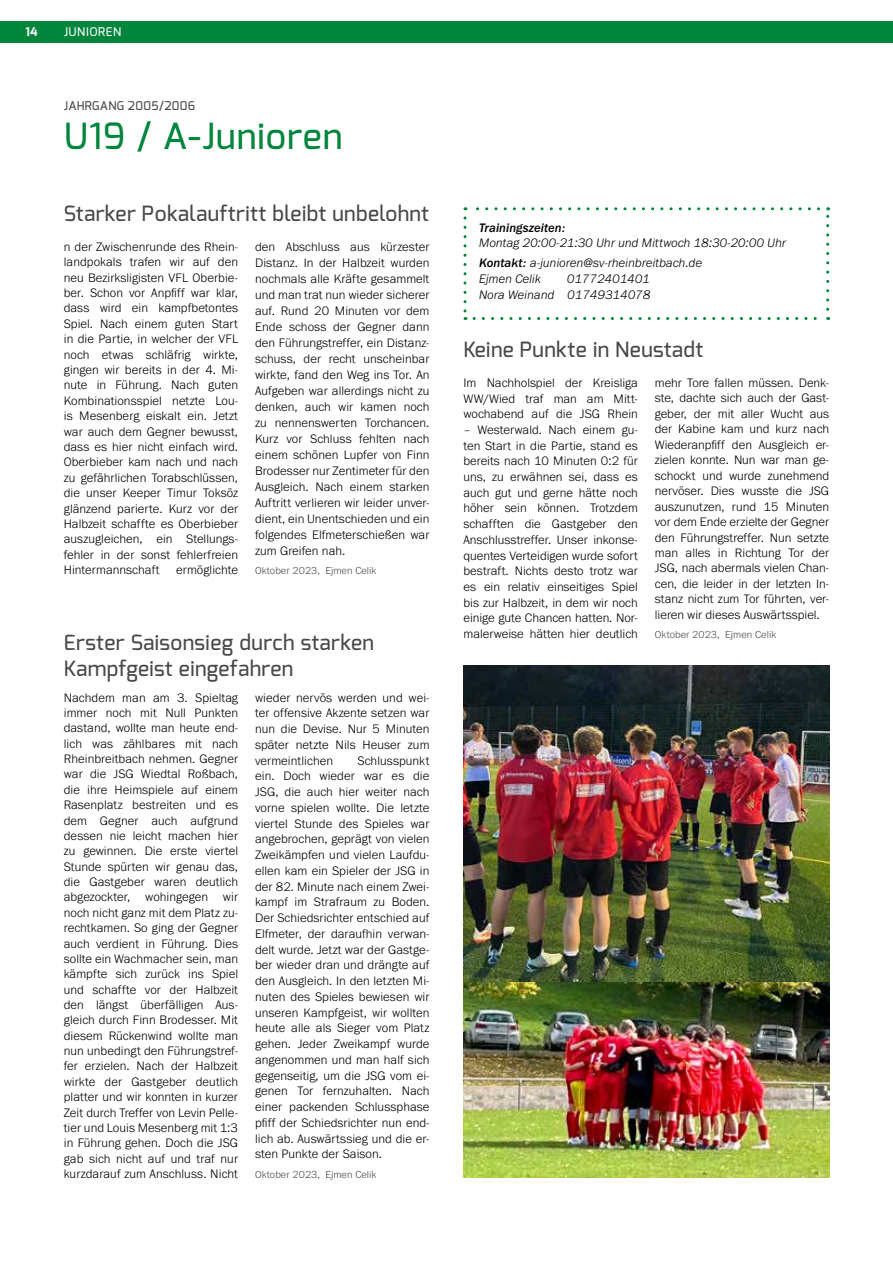
<style>
.page{position:relative;width:893px;height:1263px;background:#fff}
.page>*{position:absolute;margin:0;border:0;box-sizing:border-box;transform-origin:0 0}
.t1{font:500 36px "Exo";letter-spacing:.03em;color:#00853d}
.t2{font:500 21px/25.5px "Exo";letter-spacing:.02em;color:#474847}
.t3{font:300 12.75px/15.8px "Franklin Gothic URW";letter-spacing:.005em;color:#000;text-align:justify}
.t4{font:italic 300 12.75px/20px "Franklin Gothic URW";letter-spacing:.005em;color:#000}
.t5{font:12.75px "Franklin Gothic URW Med Ita";letter-spacing:.005em;color:#000}
.t6{font:500 12px "Exo";letter-spacing:.03em;color:#474847}
.t7{font:500 12px "Exo";letter-spacing:.05em;color:#fff}
.t8{font:700 12px "Exo";color:#fff}
.t9{font:300 10.5px "Franklin Gothic URW";letter-spacing:.005em;color:#474847}
.s1{font-family:"Franklin Gothic URW Med Ita";font-weight:400;font-style:normal}
</style>
<div class="page">
<div style="left:0;top:21px;width:893px;height:22px;background:#00853d"></div>
<svg style="left:463px;top:218px;width:3px;height:102px"></svg>
<svg style="left:474px;top:317px;width:355px;height:3px"></svg>
<svg style="left:826px;top:207px;width:3px;height:102px"></svg>
<svg style="left:465px;top:207px;width:354px;height:3px"></svg>
<img style="left:463px;top:665px;width:366px;height:317px">
<img style="left:463px;top:982px;width:366px;height:196px">
<p class="t8" style="left:26px;top:24px;width:14px">14</p>
<p class="t7" style="left:64px;top:24px;width:59px">JUNIOREN</p>
<p class="t6" style="left:64px;top:98px;width:133px">JAHRGANG 2005/2006</p>
<h1 class="t1" style="left:64px;top:113px;width:280px">U19 / A-Junioren</h1>
<h2 class="t2" style="left:64px;top:200px;width:367px">Starker Pokalauftritt bleibt unbelohnt</h2>
<p class="t3" style="left:64px;top:239px;width:176px">n der Zwischenrunde des Rhein&shy;landpokals trafen wir auf den neu Bezirksligisten VFL Oberbie&shy;ber. Schon vor Anpfiff war klar, dass wird ein kampfbetontes Spiel. Nach einem guten Start in die Partie, in welcher der VFL noch etwas schläfrig wirkte, gingen wir bereits in der 4. Mi&shy;nute in Führung. Nach guten Kombinationsspiel netzte Lou&shy;is Mesenberg eiskalt ein. Jetzt war auch dem Gegner bewusst, dass es hier nicht einfach wird.<br>Oberbieber kam nach und nach zu gefährlichen Torabschlüssen, die unser Keeper Timur Toksöz glänzend parierte. Kurz vor der Halbzeit schaffte es Oberbieber auszugleichen, ein Stellungs&shy;fehler in der sonst fehlerfreien Hintermannschaft</p>
<p class="t3" style="left:255px;top:238px;width:176px">den Abschluss aus kürzester Distanz. In der Halbzeit wurden nochmals alle Kräfte gesammelt und man trat nun wieder sicherer auf. Rund 20 Minuten vor dem Ende schoss der Gegner dann den Führungstreffer, ein Distanz&shy;schuss, der recht unscheinbar wirkte, fand den Weg ins Tor. An Aufgeben war allerdings nicht zu denken, auch wir kamen noch zu nennenswerten Torchancen.<br>Kurz vor Schluss fehlten nach einem schönen Lupfer von Finn Brodesser nur Zentimeter für den Ausgleich. Nach einem starken Auftritt verlieren wir leider unver&shy;dient, ein Unentschieden und ein folgendes Elfmeterschießen war zum Greifen nah.</p>
<p class="t9" style="left:255px;top:564px;width:123px">Oktober 2023, Ejmen Celik</p>
<p class="t3" style="left:176px;top:562px;width:63px">ermöglichte</p>
<h2 class="t2" style="left:64px;top:630px;width:312px">Erster Saisonsieg durch starken<br>Kampfgeist eingefahren</h2>
<p class="t3" style="left:64px;top:689px;width:176px;line-height:15.3px">Nachdem man am 3. Spieltag immer noch mit Null Punkten dastand, wollte man heute end&shy;lich was zählbares mit nach Rheinbreitbach nehmen. Gegner war die JSG Wiedtal Roßbach, die ihre Heimspiele auf einem Rasenplatz bestreiten und es dem Gegner auch aufgrund dessen nie leicht machen hier zu gewinnen. Die erste viertel Stunde spürten wir genau das, die Gastgeber waren deutlich abgezockter, wohingegen wir noch nicht ganz mit dem Platz zu&shy;rechtkamen. So ging der Gegner auch verdient in Führung. Dies sollte ein Wachmacher sein, man kämpfte sich zurück ins Spiel und schaffte vor der Halbzeit den längst überfälligen Aus&shy;gleich durch Finn Brodesser. Mit diesem Rückenwind wollte man nun unbedingt den Führungstref&shy;fer erzielen. Nach der Halbzeit wirkte der Gastgeber deutlich platter und wir konnten in kurzer Zeit durch Treffer von Levin Pelle&shy;tier und Louis Mesenberg mit 1:3 in Führung gehen. Doch die JSG gab sich nicht auf und traf nur kurzdarauf zum Anschluss. Nicht</p>
<p class="t3" style="left:255px;top:689px;width:176px">wieder nervös werden und wei&shy;ter offensive Akzente setzen war nun die Devise. Nur 5 Minuten später netzte Nils Heuser zum vermeintlichen</p>
<p class="t3" style="left:255px;top:752px;width:176px;text-indent:102px">Schlusspunkt ein. Doch wieder war es die JSG, die auch hier weiter nach vorne spielen wollte. Die letzte viertel Stunde des Spieles war angebrochen, geprägt von vielen Zweikämpfen und vielen Laufdu&shy;ellen kam ein Spieler der JSG in der 82. Minute nach einem Zwei&shy;kampf im Strafraum zu Boden.<br>Der Schiedsrichter entschied auf Elfmeter, der daraufhin verwan&shy;delt wurde. Jetzt war der Gastge&shy;ber wieder dran und drängte auf den Ausgleich. In den letzten Mi&shy;nuten des Spieles bewiesen wir unseren Kampfgeist, wir wollten heute alle als Sieger vom Platz gehen. Jeder Zweikampf wurde angenommen und man half sich gegenseitig, um die JSG vom ei&shy;genen Tor fernzuhalten. Nach einer packenden Schlussphase pfiff der Schiedsrichter nun end&shy;lich ab. Auswärtssieg und die er&shy;sten Punkte der Saison.</p>
<p class="t9" style="left:255px;top:1168px;width:123px">Oktober 2023, Ejmen Celik</p>
<p class="t5" style="left:479px;top:220px;width:87px">Trainingszeiten:</p>
<p class="t4" style="left:479px;top:233px;width:308px">Montag 20:00-21:30 Uhr und Mittwoch 18:30-20:00 Uhr<br><span class="s1">Kontakt:</span> a-junioren@sv-rheinbreitbach.de</p>
<p class="t4" style="left:479px;top:269px;width:63px">Ejmen Celik</p>
<p class="t4" style="left:479px;top:271px;width:173px;line-height:15.8px;text-align:right">01772401401<br>Nora Weinand 01749314078</p>
<h2 class="t2" style="left:463px;top:337px;width:242px">Keine Punkte in Neustadt</h2>
<p class="t3" style="left:463px;top:375px;width:176px">Im Nachholspiel der Kreisliga WW/Wied traf man am Mitt&shy;wochabend auf die JSG Rhein</p>
<p class="t3" style="left:463px;top:422px;width:176px">– Westerwald. Nach einem gu&shy;ten Start in die Partie, stand es bereits nach 10 Minuten 0:2 für uns, zu erwähnen sei, dass es auch gut und gerne hätte noch höher sein können. Trotzdem schafften die Gastgeber den Anschlusstreffer. Unser inkonse&shy;quentes Verteidigen wurde sofort bestraft. Nichts desto trotz war es ein relativ einseitiges Spiel bis zur Halbzeit, in dem wir noch einige gute Chancen hatten. Nor&shy;malerweise hätten hier deutlich</p>
<p class="t3" style="left:655px;top:375px;width:176px">mehr Tore fallen müssen. Denk&shy;ste, dachte sich auch der Gast&shy;geber, der mit aller Wucht aus der Kabine kam und kurz nach Wiederanpfiff den Ausgleich er&shy;zielen konnte. Nun war man ge&shy;schockt und wurde zunehmend nervöser. Dies wusste die JSG auszunutzen, rund 15 Minuten vor dem Ende erzielte der Gegner den Führungstreffer. Nun setzte man alles in Richtung Tor der JSG, nach abermals vielen Chan&shy;cen, die leider in der letzten In&shy;stanz nicht zum Tor führten, ver&shy;lieren wir dieses Auswärtsspiel.</p>
<p class="t9" style="left:655px;top:628px;width:123px">Oktober 2023, Ejmen Celik</p>
</div>
